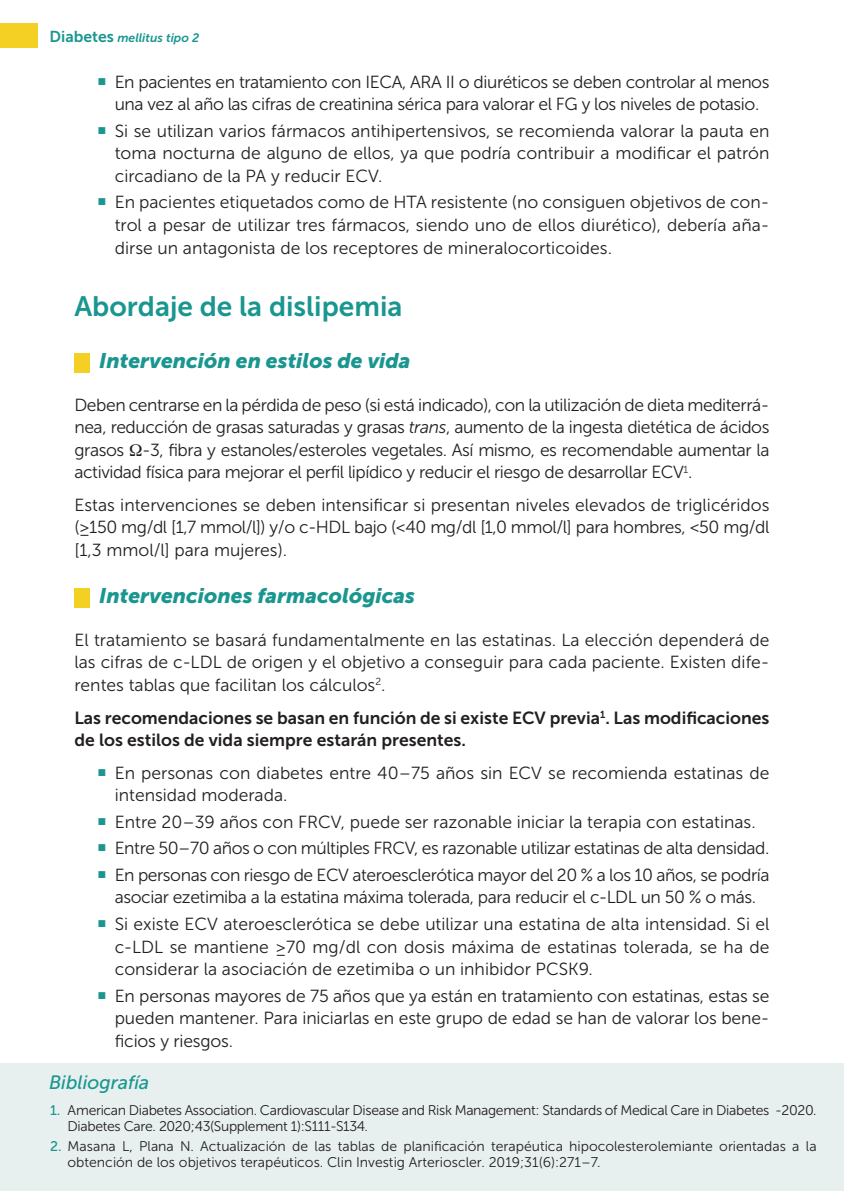
<style>
.page{position:relative;width:844px;height:1191px;background:#fff}
.page>*{position:absolute;margin:0;border:0;box-sizing:border-box;transform-origin:0 0}
.t1{font:28px "Museo Sans 700";color:#1a9690}
.t2{font:italic 21px "Museo Sans 900";color:#1a9690}
.t3{font:italic 19.25px "Museo Sans 500";color:#1a9690}
.t4{font:17.5px/22.6px "Museo Sans 300";letter-spacing:-.025em;color:#231f20;text-align:justify}
.t5{font:17.5px/22.6px "Museo Sans 300";color:#231f20}
.t6{font:17.5px/22.6px "Museo Sans 700";color:#231f20}
.t7{font:15.75px "Museo Sans 300";color:#231f20}
.t8{font:14px/15.8px "Museo Sans 300";color:#231f20}
.t9{font:14px/15.8px "Museo Sans 300";letter-spacing:-.025em;color:#231f20}
.t10{font:italic 12.25px "Museo Sans 700";color:#1a9690}
.s1{font-style:normal;font-size:15.75px}
.s2{color:#1a9690}
.s3{font-style:italic}
.s4{font-family:"Museo Sans 500";color:#1a9690}
</style>
<div class="page">
<div style="left:0;top:23px;width:38px;height:24px;background:#f4d025"></div>
<div style="left:0;top:1063px;width:843px;height:128px;background:#e7f0ef"></div>
<div style="left:74px;top:353px;width:16px;height:19px;background:#f4d025"></div>
<div style="left:74px;top:588px;width:16px;height:19px;background:#f4d025"></div>
<p class="t10" style="left:49px;top:31px;width:151px"><span class="s1">Diabetes</span> mellitus tipo 2</p>
<p class="t4" style="left:97px;top:70px;width:673px;text-align:center"><span class="s2">○</span> En pacientes en tratamiento con IECA, ARA II o diuréticos se deben controlar al menos una vez al año las cifras de creatinina sérica para valorar el FG y los niveles de potasio.</p>
<p class="t4" style="left:115px;top:119px;width:656px;text-indent:-18px"><span class="s2">○</span> Si se utilizan varios fármacos antihipertensivos, se recomienda valorar la pauta en toma nocturna de alguno de ellos, ya que podría contribuir a modificar el patrón circadiano de la PA y reducir ECV.</p>
<p class="t4" style="left:115px;top:191px;width:656px;text-indent:-18px"><span class="s2">○</span> En pacientes etiquetados como de HTA resistente (no consiguen objetivos de con&shy;trol a pesar de utilizar tres fármacos, siendo uno de ellos diurético), debería aña&shy;dirse un antagonista de los receptores de mineralocorticoides.</p>
<h1 class="t1" style="left:74px;top:290px;width:329px">Abordaje de la dislipemia</h1>
<p class="t2" style="left:99px;top:349px;width:313px">Intervención en estilos de vida</p>
<p class="t4" style="left:74px;top:393px;width:696px">Deben centrarse en la pérdida de peso (si está indicado), con la utilización de dieta mediterrá&shy;nea, reducción de grasas saturadas y grasas <span class="s3">trans</span>, aumento de la ingesta dietética de ácidos grasos -3, fibra y estanoles/esteroles vegetales. Así mismo, es recomendable aumentar la actividad física para mejorar el perfil lipídico y reducir el riesgo de desarrollar ECV<sup>1</sup>.</p>
<p class="t4" style="left:74px;top:494px;width:696px">Estas intervenciones se deben intensificar si presentan niveles elevados de triglicéridos (≥150 mg/dl [1,7 mmol/l]) y/o c-HDL bajo (&lt;40 mg/dl [1,0 mmol/l] para hombres, &lt;50 mg/dl [1,3 mmol/l] para mujeres).</p>
<p class="t2" style="left:99px;top:584px;width:317px">Intervenciones farmacológicas</p>
<p class="t4" style="left:74px;top:628px;width:696px">El tratamiento se basará fundamentalmente en las estatinas. La elección dependerá de las cifras de c-LDL de origen y el objetivo a conseguir para cada paciente. Existen dife&shy;rentes tablas que facilitan los cálculos<sup>2</sup>.</p>
<p class="t6" style="left:74px;top:706px;width:696px">Las recomendaciones se basan en función de si existe ECV previa<sup>1</sup>. Las modificaciones de los estilos de vida siempre estarán presentes.</p>
<p class="t5" style="left:115px;top:761px;width:656px;text-indent:-18px"><span class="s2">○</span> En personas con diabetes entre 40–75 años sin ECV se recomienda estatinas de intensidad moderada.</p>
<p class="t5" style="left:97px;top:810px;width:659px"><span class="s2">○</span> Entre 20–39 años con FRCV, puede ser razonable iniciar la terapia con estatinas.</p>
<p class="t4" style="left:97px;top:837px;width:673px"><span class="s2">○</span> Entre 50–70 años o con múltiples FRCV, es razonable utilizar estatinas de alta densidad.</p>
<p class="t4" style="left:97px;top:863px;width:673px;text-align:center"><span class="s2">○</span> En personas con riesgo de ECV ateroesclerótica mayor del 20 % a los 10 años, se podría asociar ezetimiba a la estatina máxima tolerada, para reducir el c-LDL un 50 % o más.</p>
<p class="t4" style="left:115px;top:913px;width:656px;text-indent:-18px"><span class="s2">○</span> Si existe ECV ateroesclerótica se debe utilizar una estatina de alta intensidad. Si el c-LDL se mantiene ≥70 mg/dl con dosis máxima de estatinas tolerada, se ha de considerar la asociación de ezetimiba o un inhibidor PCSK9.</p>
<p class="t4" style="left:115px;top:984px;width:656px;text-indent:-18px"><span class="s2">○</span> En personas mayores de 75 años que ya están en tratamiento con estatinas, estas se pueden mantener. Para iniciarlas en este grupo de edad se han de valorar los bene&shy;ficios y riesgos.</p>
<p class="t3" style="left:49px;top:1071px;width:102px">Bibliografía</p>
<p class="t9" style="left:68px;top:1102px;width:750px;text-indent:-18px"><span class="s4">1.</span> American Diabetes Association. Cardiovascular Disease and Risk Management: Standards of Medical Care in Diabetes -2020.<br>Diabetes Care. 2020;43(Supplement 1):S111-S134.</p>
<p class="t8" style="left:68px;top:1138px;width:750px;text-indent:-18px"><span class="s4">2.</span> Masana L, Plana N. Actualización de las tablas de planificación terapéutica hipocolesterolemiante orientadas a la obtención de los objetivos terapéuticos. Clin Investig Arterioscler. 2019;31(6):271–7.</p>
<p class="t7" style="left:413px;top:1144px;width:19px">22</p>
</div>
